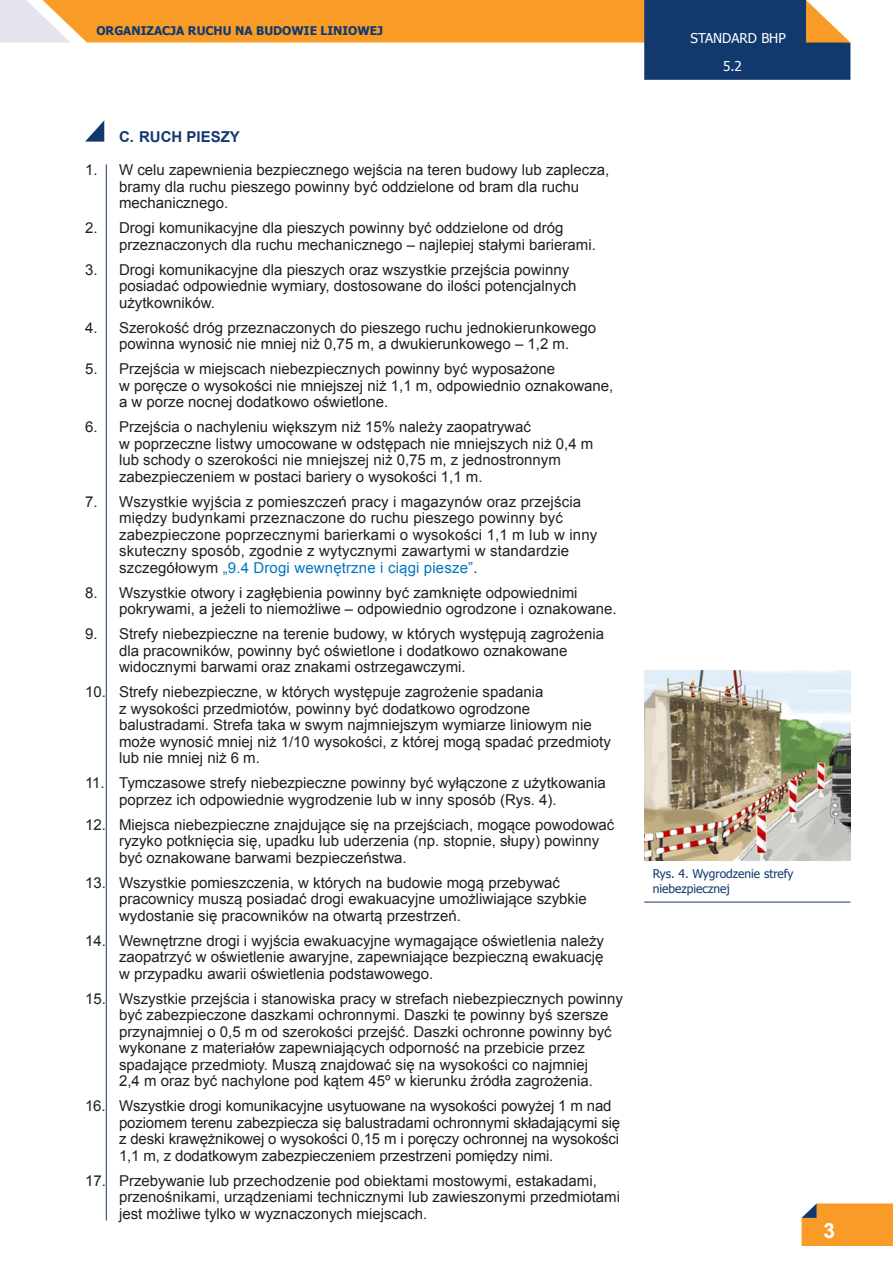
<style>
.page{position:relative;width:893px;height:1263px;background:#fff}
.page>*{position:absolute;margin:0;border:0;box-sizing:border-box;transform-origin:0 0}
.tekst{font:700 21px "Arial";color:#fff}
.Tekst_numerowany{font:15px/16.5px "Arial";color:#231f20}
.Tytulik{font:700 15px "Arial";color:#11396e}
.t1{font:13.5px "Tahoma";color:#fff}
.podpis_zdjęcia{font:12px/15px "Tahoma";color:#11396e}
.t2{font:700 12px "Tahoma";color:#11396e}
.s1{color:#0077c0}
</style>
<div class="page">
<svg style="left:801px;top:1203px;width:92px;height:43px;background:#f19d32"></svg>
<svg style="left:0;top:0;width:850px;height:80px"></svg>
<img style="left:644px;top:670px;width:206px;height:190px">
<hr style="left:644px;top:902px;width:206px;height:1px;background:#11396e">
<hr style="left:106px;top:164px;width:1px;height:1056px;background:#11396e">
<svg style="left:85px;top:120px;width:19px;height:22px"></svg>
<p class="t2" style="left:96px;top:23px;width:288px">ORGANIZACJA RUCHU NA BUDOWIE LINIOWEJ</p>
<p class="Tytulik" style="left:119px;top:126px;width:122px">C. RUCH PIESZY</p>
<p class="Tekst_numerowany" style="left:119px;top:162px;width:492px;text-indent:-34px">1. W celu zapewnienia bezpiecznego wejścia na teren budowy lub zaplecza, bramy dla ruchu pieszego powinny być oddzielone od bram dla ruchu mechanicznego.</p>
<p class="Tekst_numerowany" style="left:119px;top:220px;width:478px;text-indent:-34px">2. Drogi komunikacyjne dla pieszych powinny być oddzielone od dróg przeznaczonych dla ruchu mechanicznego – najlepiej stałymi barierami.</p>
<p class="Tekst_numerowany" style="left:119px;top:261px;width:459px;text-indent:-34px">3. Drogi komunikacyjne dla pieszych oraz wszystkie przejścia powinny posiadać odpowiednie wymiary, dostosowane do ilości potencjalnych użytkowników.</p>
<p class="Tekst_numerowany" style="left:85px;top:319px;width:512px;text-align:center">4. Szerokość dróg przeznaczonych do pieszego ruchu jednokierunkowego powinna wynosić nie mniej niż 0,75 m, a dwukierunkowego – 1,2 m.</p>
<p class="Tekst_numerowany" style="left:119px;top:361px;width:496px;text-indent:-34px">5. Przejścia w miejscach niebezpiecznych powinny być wyposażone<br>w poręcze o wysokości nie mniejszej niż 1,1 m, odpowiednio oznakowane, a w porze nocnej dodatkowo oświetlone.</p>
<p class="Tekst_numerowany" style="left:119px;top:419px;width:476px;text-indent:-34px">6. Przejścia o nachyleniu większym niż 15% należy zaopatrywać<br>w poprzeczne listwy umocowane w odstępach nie mniejszych niż 0,4 m lub schody o szerokości nie mniejszej niż 0,75 m, z jednostronnym zabezpieczeniem w postaci bariery o wysokości 1,1 m.</p>
<p class="Tekst_numerowany" style="left:119px;top:493px;width:480px;text-indent:-34px">7. Wszystkie wyjścia z pomieszczeń pracy i magazynów oraz przejścia między budynkami przeznaczone do ruchu pieszego powinny być zabezpieczone poprzecznymi barierkami o wysokości 1,1 m lub w inny skuteczny sposób, zgodnie z wytycznymi zawartymi w standardzie szczegółowym <span class="s1">„9.4 Drogi wewnętrzne i ciągi piesze”</span>.</p>
<p class="Tekst_numerowany" style="left:119px;top:584px;width:499px;text-indent:-34px">8. Wszystkie otwory i zagłębienia powinny być zamknięte odpowiednimi pokrywami, a jeżeli to niemożliwe – odpowiednio ogrodzone i oznakowane.</p>
<p class="Tekst_numerowany" style="left:119px;top:626px;width:486px;text-indent:-34px">9. Strefy niebezpieczne na terenie budowy, w których występują zagrożenia dla pracowników, powinny być oświetlone i dodatkowo oznakowane widocznymi barwami oraz znakami ostrzegawczymi.</p>
<p class="Tekst_numerowany" style="left:119px;top:684px;width:493px;text-indent:-34px">10. Strefy niebezpieczne, w których występuje zagrożenie spadania<br>z wysokości przedmiotów, powinny być dodatkowo ogrodzone balustradami. Strefa taka w swym najmniejszym wymiarze liniowym nie może wynosić mniej niż 1/10 wysokości, z której mogą spadać przedmioty lub nie mniej niż 6 m.</p>
<p class="Tekst_numerowany" style="left:119px;top:775px;width:488px;text-indent:-34px">11. Tymczasowe strefy niebezpieczne powinny być wyłączone z użytkowania poprzez ich odpowiednie wygrodzenie lub w inny sposób (Rys. 4).</p>
<p class="Tekst_numerowany" style="left:119px;top:816px;width:497px;text-indent:-34px">12. Miejsca niebezpieczne znajdujące się na przejściach, mogące powodować ryzyko potknięcia się, upadku lub uderzenia (np. stopnie, słupy) powinny być oznakowane barwami bezpieczeństwa.</p>
<p class="Tekst_numerowany" style="left:119px;top:874px;width:469px;text-indent:-34px">13. Wszystkie pomieszczenia, w których na budowie mogą przebywać pracownicy muszą posiadać drogi ewakuacyjne umożliwiające szybkie wydostanie się pracowników na otwartą przestrzeń.</p>
<p class="Tekst_numerowany" style="left:119px;top:932px;width:486px;text-align:justify;text-indent:-34px">14. Wewnętrzne drogi i wyjścia ewakuacyjne wymagające oświetlenia należy zaopatrzyć w oświetlenie awaryjne, zapewniające bezpieczną ewakuację w przypadku awarii oświetlenia podstawowego.</p>
<p class="Tekst_numerowany" style="left:119px;top:990px;width:505px;text-indent:-34px">15. Wszystkie przejścia i stanowiska pracy w strefach niebezpiecznych powinny być zabezpieczone daszkami ochronnymi. Daszki te powinny byś szersze przynajmniej o 0,5 m od szerokości przejść. Daszki ochronne powinny być wykonane z materiałów zapewniających odporność na przebicie przez spadające przedmioty. Muszą znajdować się na wysokości co najmniej<br>2,4 m oraz być nachylone pod kątem 45º w kierunku źródła zagrożenia.</p>
<p class="Tekst_numerowany" style="left:119px;top:1098px;width:503px;text-indent:-34px">16. Wszystkie drogi komunikacyjne usytuowane na wysokości powyżej 1 m nad poziomem terenu zabezpiecza się balustradami ochronnymi składającymi się z deski krawężnikowej o wysokości 0,15 m i poręczy ochronnej na wysokości 1,1 m, z dodatkowym zabezpieczeniem przestrzeni pomiędzy nimi.</p>
<p class="Tekst_numerowany" style="left:119px;top:1172px;width:502px;text-indent:-34px">17. Przebywanie lub przechodzenie pod obiektami mostowymi, estakadami, przenośnikami, urządzeniami technicznymi lub zawieszonymi przedmiotami jest możliwe tylko w wyznaczonych miejscach.</p>
<p class="t1" style="left:691px;top:29px;width:97px">STANDARD BHP</p>
<p class="t1" style="left:723px;top:57px;width:20px">5.2</p>
<p class="podpis_zdjęcia" style="left:653px;top:866px;width:142px">Rys. 4. Wygrodzenie strefy niebezpiecznej</p>
<p class="tekst" style="left:823px;top:1217px;width:13px">3</p>
</div>
